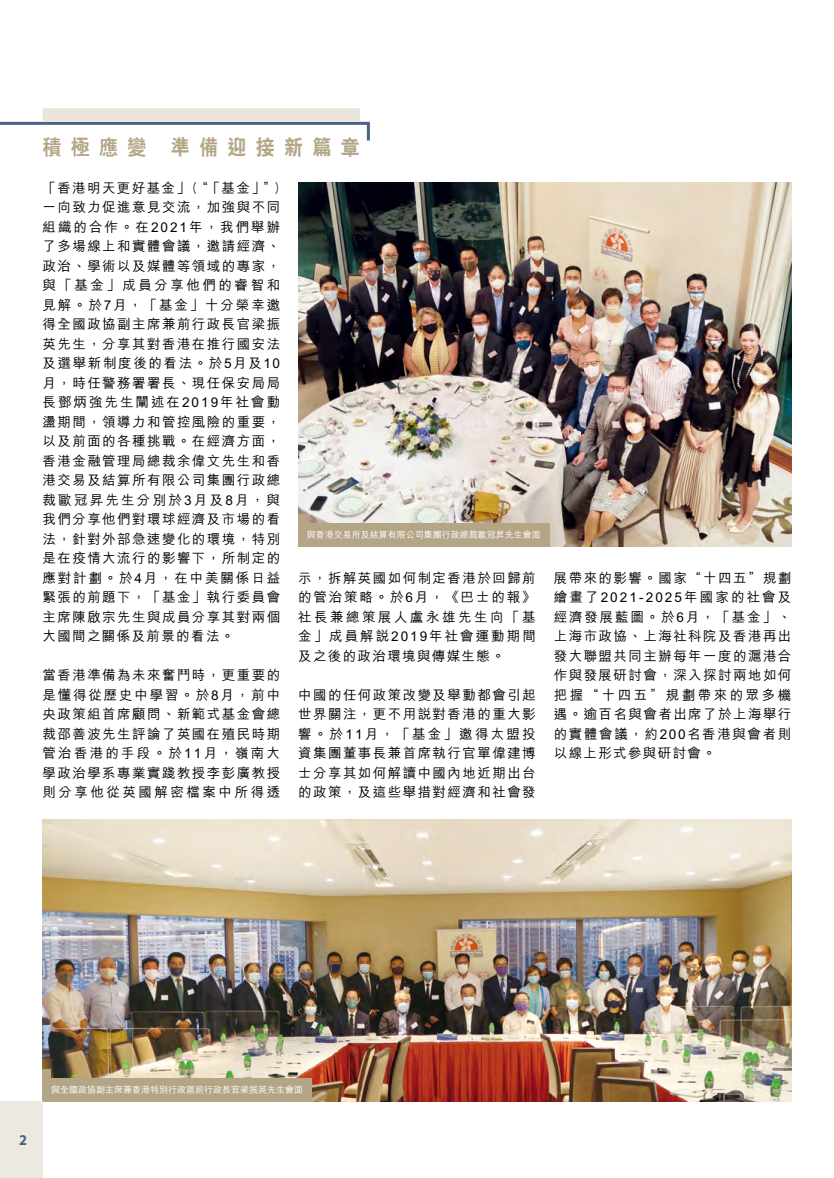
<style>
.page{position:relative;width:834px;height:1178px;background:#fff}
.page>*{position:absolute;margin:0;border:0;box-sizing:border-box;transform-origin:0 0}
.Sub-head-chi-LH{font:800 21px "C Hei 2 HK";letter-spacing:.5em;color:#b3a586;scale:.9 1}
.t1{font:700 15px "Myriad Pro";color:#476283;scale:.95 1}
.content-chi{font:500 13.5px/19.5px "M Hei HK";letter-spacing:.105em;color:#000;text-align:justify}
.caption-chi{font:500 9px "M Hei HK";color:#fff}
</style>
<div class="page">
<img style="left:298px;top:183px;width:492px;height:363px">
<img style="left:43px;top:820px;width:747px;height:281px">
<svg style="left:0;top:120px;width:370px;height:21px"></svg>
<div style="left:43px;top:108px;width:317px;height:14px;background:#eae5da"></div>
<div style="left:298px;top:523px;width:251px;height:23px;background:#b3a586"></div>
<div style="left:298px;top:514px;width:8px;height:32px;background:#b3a586"></div>
<div style="left:43px;top:1078px;width:269px;height:23px;background:#b3a586"></div>
<div style="left:43px;top:1069px;width:8px;height:32px;background:#b3a586"></div>
<div style="left:0;top:1101px;width:43px;height:77px;background:#ece9e1"></div>
<p class="Sub-head-chi-LH" style="left:43px;top:133px;width:354px">積極應變 準備迎接新篇章</p>
<p class="content-chi" style="left:43px;top:177px;width:239px">「香港明天更好基金」(“「基金」”)一向致力促進意見交流，加強與不同組織的合作。在2021年，我們舉辦了多場線上和實體會議，邀請經濟、政治、學術以及媒體等領域的專家，與「基金」成員分享他們的睿智和見解。於7月，「基金」十分榮幸邀得全國政協副主席兼前行政長官梁振英先生，分享其對香港在推行國安法及選舉新制度後的看法。於5月及10月，時任警務署署長、現任保安局局長鄧炳強先生闡述在2019年社會動盪期間，領導力和管控風險的重要，以及前面的各種挑戰。在經濟方面，香港金融管理局總裁余偉文先生和香港交易及結算所有限公司集團行政總裁歐冠昇先生分別於3月及8月，與我們分享他們對環球經濟及市場的看法，針對外部急速變化的環境，特別是在疫情大流行的影響下，所制定的應對計劃。於4月，在中美關係日益緊張的前題下，「基金」執行委員會主席陳啟宗先生與成員分享其對兩個大國間之關係及前景的看法。</p>
<p class="content-chi" style="left:43px;top:664px;width:239px">當香港準備為未來奮鬥時，更重要的是懂得從歷史中學習。於8月，前中央政策組首席顧問、新範式基金會總裁邵善波先生評論了英國在殖民時期管治香港的手段。於11月，嶺南大學政治學系專業實踐教授李彭廣教授則分享他從英國解密檔案中所得透</p>
<p class="caption-chi" style="left:306px;top:528px;width:235px">與香港交易所及結算有限公司集團行政總裁歐冠昇先生會面</p>
<p class="content-chi" style="left:298px;top:567px;width:239px">示，拆解英國如何制定香港於回歸前的管治策略。於6月，《巴士的報》社長兼總策展人盧永雄先生向「基金」成員解說2019年社會運動期間及之後的政治環境與傳媒生態。</p>
<p class="content-chi" style="left:298px;top:684px;width:239px">中國的任何政策改變及舉動都會引起世界關注，更不用說對香港的重大影響。於11月，「基金」邀得太盟投資集團董事長兼首席執行官單偉建博士分享其如何解讀中國內地近期出台的政策，及這些舉措對經濟和社會發</p>
<p class="content-chi" style="left:553px;top:567px;width:239px">展帶來的影響。國家“十四五”規劃繪畫了2021-2025年國家的社會及經濟發展藍圖。於6月，「基金」、上海市政協、上海社科院及香港再出發大聯盟共同主辦每年一度的滬港合作與發展研討會，深入探討兩地如何把握“十四五”規劃帶來的眾多機遇。逾百名與會者出席了於上海舉行的實體會議，約200名香港與會者則以線上形式參與研討會。</p>
<p class="t1" style="left:19px;top:1132px;width:10px">2</p>
<p class="caption-chi" style="left:51px;top:1083px;width:254px">與全國政協副主席兼香港特別行政區前行政長官梁振英先生會面</p>
</div>
